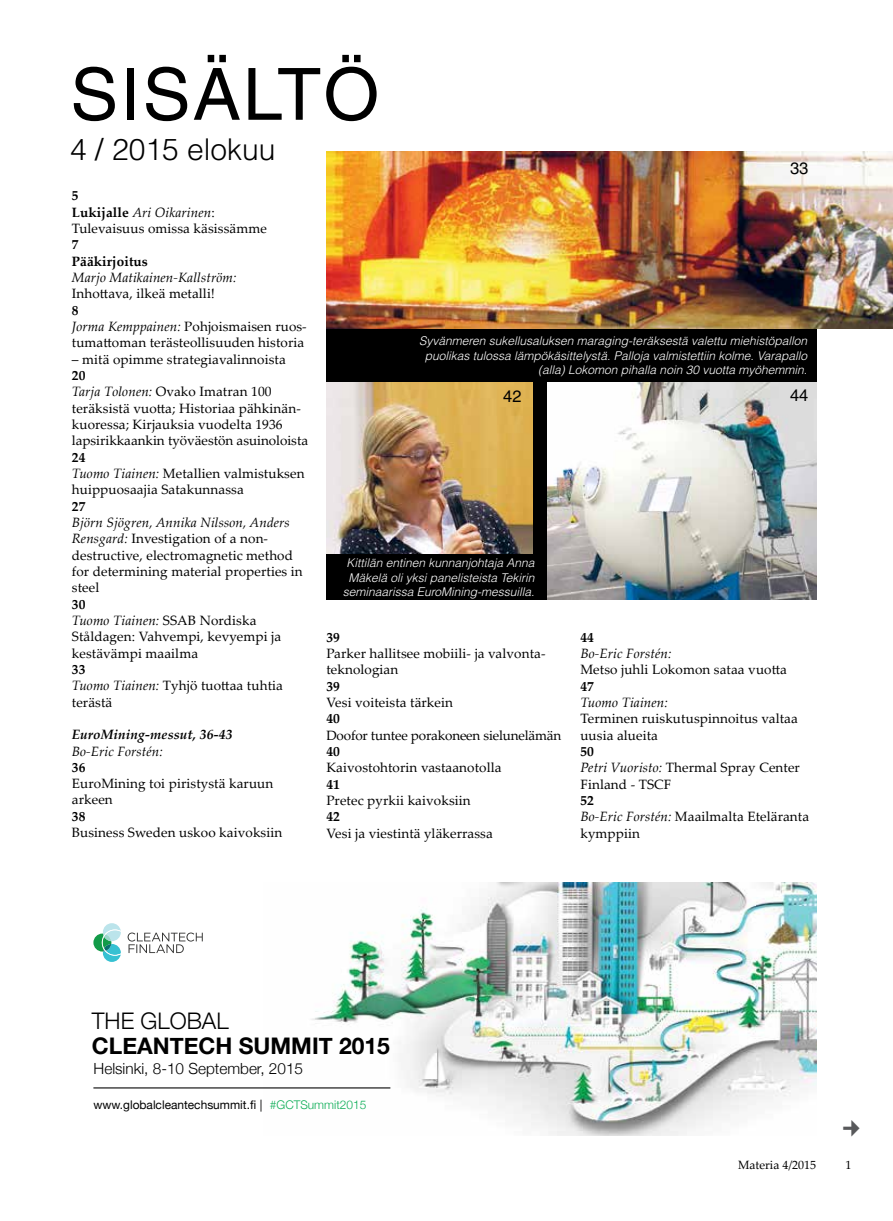
<style>
.page{position:relative;width:893px;height:1221px;background:#fff}
.page>*{position:absolute;margin:0;border:0;box-sizing:border-box;transform-origin:0 0}
.t1{font:72px "Helvetica";letter-spacing:.03em;color:#000}
.t2{font:300 30px "Helvetica";color:#000}
.t3{font:700 22.8px "Helvetica Neue";color:#000}
.t4{font:300 22.8px "Helvetica Neue";color:#000}
.t5{font:16.5px "Helvetica";color:#000}
.t6{font:300 15.3px "Helvetica Neue";color:#000}
.t7{font:13.5px/16.4px "Palatino Linotype";letter-spacing:.005em;color:#000}
.t8{font:italic 13.5px "Palatino Linotype";letter-spacing:.005em;color:#000}
.t9{font:700 13.5px/16.4px "Palatino Linotype";letter-spacing:.01em;color:#000}
.t10{font:italic 700 13.5px "Palatino Linotype";letter-spacing:.01em;color:#000}
.t11{font:italic 300 12px/14.4px "Helvetica";color:#fff;text-align:right}
.t12{font:12px "Helvetica Neue";color:#000}
.t13{font:12px "Palatino Linotype";color:#000}
.s1{font-weight:400}
.s2{font-weight:700}
.s3{font-style:italic}
.s4{font-weight:300;color:#0cad56}
</style>
<div class="page">
<div style="left:326px;top:152px;width:490px;height:448px;background:#000"></div>
<img style="left:263px;top:882px;width:553px;height:253px">
<svg style="left:93px;top:923px;width:28px;height:38px"></svg>
<svg style="left:128px;top:932px;width:75px;height:21px"></svg>
<hr style="left:93px;top:1087px;width:297px;height:1px;background:#000">
<img style="left:326px;top:152px;width:567px;height:176px">
<img style="left:547px;top:383px;width:269px;height:217px">
<img style="left:326px;top:383px;width:207px;height:170px">
<h1 class="t1" style="left:70px;top:53px;width:311px">SISÄLTÖ</h1>
<h2 class="t2" style="left:70px;top:130px;width:207px">4 <span class="s1">/</span> 2015 elokuu</h2>
<p class="t7" style="left:72px;top:187px;width:197px"><span class="s2">5<br>Lukijalle</span> <span class="s3">Ari Oikarinen</span>:<br>Tulevaisuus omissa käsissämme</p>
<p class="t9" style="left:72px;top:236px;width:78px">7<br>Pääkirjoitus</p>
<p class="t8" style="left:72px;top:268px;width:166px">Marjo Matikainen-Kallström:</p>
<p class="t7" style="left:72px;top:285px;width:144px">Inhottava, ilkeä metalli!</p>
<p class="t7" style="left:72px;top:301px;width:236px"><span class="s2">8<br></span><span class="s3">Jorma Kemppainen:</span> Pohjoismaisen ruos&shy;tumattoman terästeollisuuden historia</p>
<p class="t7" style="left:72px;top:350px;width:215px">– mitä opimme strategiavalinnoista</p>
<p class="t7" style="left:72px;top:366px;width:238px"><span class="s2">20<br></span><span class="s3">Tarja Tolonen:</span> Ovako Imatran 100 teräksistä vuotta; Historiaa pähkinän&shy;kuoressa; Kirjauksia vuodelta 1936 lapsirikkaankin työväestön asuinoloista</p>
<p class="t7" style="left:72px;top:448px;width:234px"><span class="s2">24<br></span><span class="s3">Tuomo Tiainen:</span> Metallien valmistuksen huippuosaajia Satakunnassa</p>
<p class="t9" style="left:72px;top:497px;width:15px">27</p>
<p class="t7" style="left:72px;top:513px;width:232px"><span class="s3">Björn Sjögren, Annika Nilsson, Anders<br>Rensgard:</span> Investigation of a non&shy;destructive, electromagnetic method for determining material properties in steel</p>
<p class="t7" style="left:72px;top:595px;width:211px"><span class="s2">30<br></span><span class="s3">Tuomo Tiainen:</span> SSAB Nordiska<br>Ståldagen: Vahvempi, kevyempi ja kestävämpi maailma</p>
<p class="t7" style="left:72px;top:660px;width:213px"><span class="s2">33<br></span><span class="s3">Tuomo Tiainen:</span> Tyhjö tuottaa tuhtia terästä</p>
<p class="t10" style="left:72px;top:725px;width:162px">EuroMining-messut, 36-43</p>
<p class="t8" style="left:72px;top:741px;width:93px">Bo-Eric Forstén:</p>
<p class="t9" style="left:72px;top:758px;width:15px">36</p>
<p class="t7" style="left:72px;top:774px;width:203px">EuroMining toi piristystä karuun arkeen</p>
<p class="t9" style="left:72px;top:807px;width:15px">38</p>
<p class="t7" style="left:72px;top:823px;width:212px">Business Sweden uskoo kaivoksiin</p>
<p class="t5" style="left:790px;top:159px;width:20px">33</p>
<p class="t11" style="left:419px;top:334px;width:389px">Syvänmeren sukellusaluksen maraging-teräksestä valettu miehistöpallon puolikas tulossa lämpökäsittelystä. Palloja valmistettiin kolme. Varapallo (alla) Lokomon pihalla noin 30 vuotta myöhemmin.</p>
<p class="t5" style="left:503px;top:386px;width:20px">42</p>
<p class="t5" style="left:790px;top:385px;width:20px">44</p>
<p class="t11" style="left:343px;top:555px;width:193px;text-align:center">Kittilän entinen kunnanjohtaja Anna<br>Mäkelä oli yksi panelisteista Tekirin seminaarissa EuroMining-messuilla.</p>
<p class="t9" style="left:326px;top:628px;width:15px">39</p>
<p class="t7" style="left:326px;top:644px;width:221px">Parker hallitsee mobiili- ja valvonta&shy;teknologian</p>
<p class="t9" style="left:326px;top:677px;width:15px">39</p>
<p class="t7" style="left:326px;top:693px;width:128px">Vesi voiteista tärkein</p>
<p class="t9" style="left:326px;top:710px;width:15px">40</p>
<p class="t7" style="left:326px;top:726px;width:236px">Doofor tuntee porakoneen sielunelämän</p>
<p class="t9" style="left:326px;top:742px;width:15px">40</p>
<p class="t7" style="left:326px;top:759px;width:177px">Kaivostohtorin vastaanotolla</p>
<p class="t9" style="left:326px;top:775px;width:15px">41</p>
<p class="t7" style="left:326px;top:791px;width:146px">Pretec pyrkii kaivoksiin</p>
<p class="t9" style="left:326px;top:808px;width:15px">42</p>
<p class="t7" style="left:326px;top:824px;width:168px">Vesi ja viestintä yläkerrassa</p>
<p class="t9" style="left:580px;top:628px;width:15px">44</p>
<p class="t8" style="left:580px;top:643px;width:93px">Bo-Eric Forstén:</p>
<p class="t7" style="left:580px;top:661px;width:208px">Metso juhli Lokomon sataa vuotta</p>
<p class="t9" style="left:580px;top:677px;width:15px">47</p>
<p class="t8" style="left:580px;top:692px;width:89px">Tuomo Tiainen:</p>
<p class="t7" style="left:580px;top:710px;width:219px">Terminen ruiskutuspinnoitus valtaa uusia alueita</p>
<p class="t7" style="left:580px;top:742px;width:221px"><span class="s2">50<br></span><span class="s3">Petri Vuoristo:</span> Thermal Spray Center<br>Finland - TSCF</p>
<p class="t7" style="left:580px;top:791px;width:230px"><span class="s2">52<br></span><span class="s3">Bo-Eric Forstén:</span> Maailmalta Eteläranta kymppiin</p>
<h3 class="t4" style="left:92px;top:1002px;width:138px">THE GLOBAL</h3>
<h3 class="t3" style="left:92px;top:1027px;width:299px">CLEANTECH SUMMIT 2015</h3>
<p class="t6" style="left:94px;top:1056px;width:211px">Helsinki, 8-10 September, 2015</p>
<p class="t12" style="left:93px;top:1095px;width:275px">www.globalcleantechsummit.fi | <span class="s4">#GCTSummit2015</span></p>
<p class="t13" style="left:738px;top:1155px;width:80px">Materia 4/2015</p>
<p class="t13" style="left:845px;top:1155px;width:7px">1</p>
</div>
